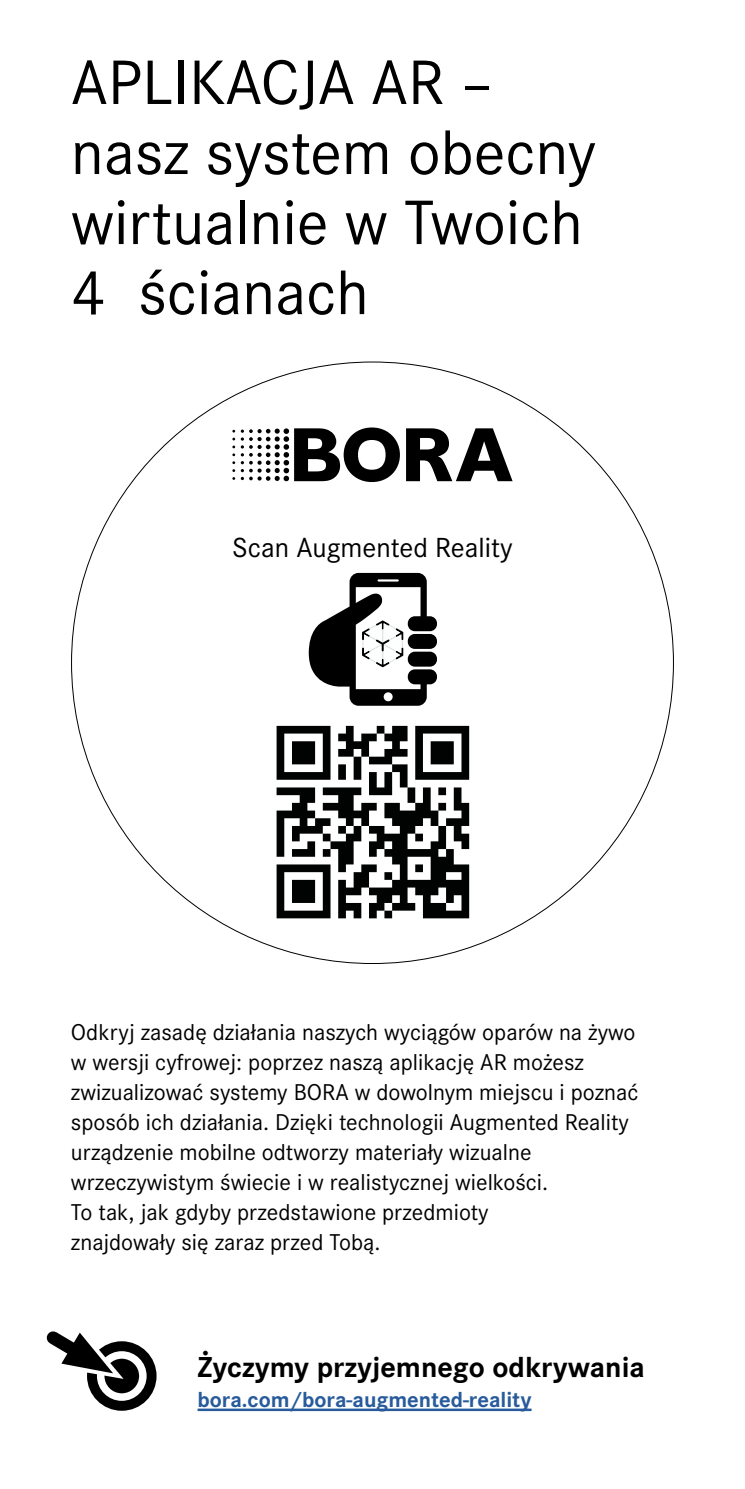
<style>
.page{position:relative;width:745px;height:1489px;background:#fff}
.page>*{position:absolute;margin:0;border:0;box-sizing:border-box;transform-origin:0 0}
.t1{font:65px/70px "Corporate S";color:#000}
.t2{font:700 30px "Corporate S";color:#000}
.t3{font:28.75px "Corporate S";color:#000}
.t4{font:23.75px/30px "Corporate S";color:#000}
.t5{font:700 22.5px "Corporate S";color:#275b9b}
</style>
<div class="page">
<svg style="left:232px;top:427px;width:167px;height:55px"></svg>
<svg style="left:406px;top:428px;width:106px;height:53px"></svg>
<svg style="left:308px;top:573px;width:128px;height:132px"></svg>
<svg style="left:276px;top:725px;width:193px;height:193px"></svg>
<div style="left:87px;top:1341px;width:69px;height:69px;background:#000;border-radius:50%"></div>
<svg style="left:101px;top:1354px;width:42px;height:42px"></svg>
<div style="left:97px;top:1350px;width:49px;height:50px;border:8px solid #fff;border-radius:50%"></div>
<svg style="left:46px;top:1331px;width:77px;height:58px"></svg>
<hr style="left:197px;top:1408px;width:334px;height:2px;background:#275b9b">
<h1 class="t1" style="left:71px;top:45px;width:526px">APLIKACJA AR – nasz system obecny wirtualnie w Twoich<br>4 ścianach</h1>
<p class="t3" style="left:232px;top:530px;width:282px">Scan Augmented Reality</p>
<p class="t4" style="left:71px;top:1016px;width:568px">Odkryj zasadę działania naszych wyciągów oparów na żywo w wersji cyfrowej: poprzez naszą aplikację AR możesz zwizualizować systemy BORA w dowolnym miejscu i poznać sposób ich działania. Dzięki technologii Augmented Reality urządzenie mobilne odtworzy materiały wizualne wrzeczywistym świecie i w realistycznej wielkości.<br>To tak, jak gdyby przedstawione przedmioty<br>znajdowały się zaraz przed Tobą.</p>
<p class="t2" style="left:197px;top:1346px;width:448px">Życzymy przyjemnego odkrywania</p>
<p class="t5" style="left:197px;top:1384px;width:335px">bora.com/bora-augmented-reality</p>
</div>
